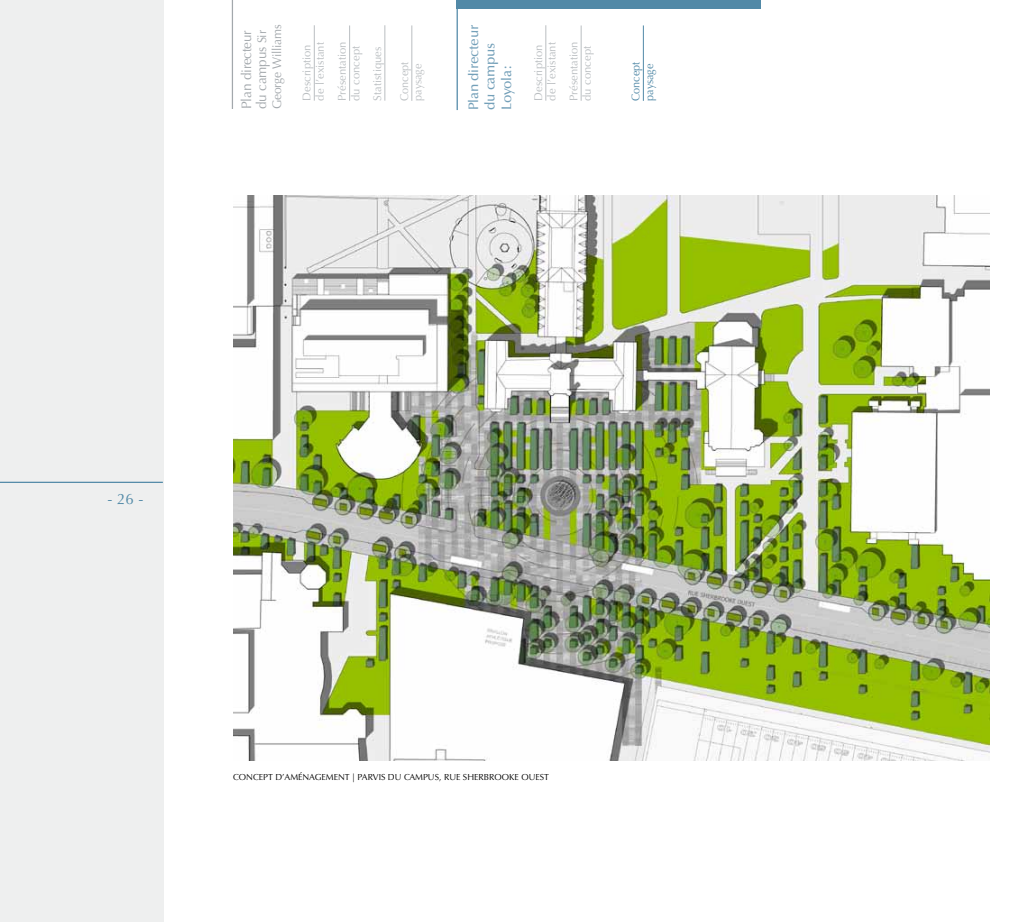
<style>
.page{position:relative;width:1025px;height:922px;background:#fff}
.page>*{position:absolute;margin:0;border:0;box-sizing:border-box;transform-origin:0 0}
.t1{font:15px "Optima LT Std";color:#5189a7}
.t2{font:500 13.75px/16.5px "Optima LT Std";letter-spacing:-.02em;color:#74a0b9}
.t3{font:13.75px/15px "Optima LT Std";letter-spacing:-.02em;color:#a3a8ac}
.t4{font:12.5px "Optima LT Std";letter-spacing:-.02em;color:#a3a8ac;scale:.96 1}
.t5{font:11.25px/13.5px "Optima LT Std";color:#babec1}
.t6{font:11.25px/13.5px "Optima LT Std";letter-spacing:-.01em;color:#5189a7}
.t7{font:8.75px "Optima LT Std";color:#000}
.s1{font-size:12.5px}
</style>
<div class="page">
<div style="left:0;top:0;width:164px;height:921px;background:#eeefef"></div>
<hr style="left:0;top:481px;width:163px;height:2px;background:#5189a7">
<hr style="left:232px;top:0;width:1px;height:109px;background:#a3a8ac">
<hr style="left:314px;top:25px;width:1px;height:76px;background:#babec1">
<hr style="left:349px;top:25px;width:1px;height:76px;background:#babec1">
<hr style="left:384px;top:25px;width:1px;height:76px;background:#babec1">
<hr style="left:411px;top:25px;width:1px;height:76px;background:#babec1">
<hr style="left:456px;top:0;width:1px;height:110px;background:#5189a7">
<div style="left:456px;top:0;width:304px;height:8px;background:#5189a7"></div>
<hr style="left:580px;top:25px;width:1px;height:76px;background:#babec1">
<hr style="left:642px;top:25px;width:1px;height:76px;background:#5189a7">
<hr style="left:545px;top:25px;width:1px;height:76px;background:#babec1">
<img style="left:233px;top:196px;width:756px;height:564px">
<p class="t3" style="left:239px;top:109px;width:80px;rotate:-90deg">Plan directeur du campus <span class="s1">Sir</span></p>
<p class="t4" style="left:269px;top:109px;width:89px;rotate:-90deg">George Williams</p>
<p class="t5" style="left:300px;top:101px;width:60px;rotate:-90deg">Description de l’existant</p>
<p class="t5" style="left:335px;top:101px;width:61px;rotate:-90deg">Présentation du concept</p>
<p class="t5" style="left:370px;top:101px;width:55px;rotate:-90deg">Statistiques</p>
<p class="t5" style="left:397px;top:101px;width:40px;rotate:-90deg">Concept paysage</p>
<p class="t2" style="left:465px;top:110px;width:87px;rotate:-90deg">Plan directeur du campus<br>Loyola:</p>
<p class="t5" style="left:531px;top:101px;width:60px;rotate:-90deg">Description de l’existant</p>
<p class="t5" style="left:566px;top:101px;width:61px;rotate:-90deg">Présentation du concept</p>
<p class="t6" style="left:629px;top:101px;width:40px;rotate:-90deg">Concept paysage</p>
<h1 class="t1" style="left:108px;top:489px;width:37px">- 26 -</h1>
<p class="t7" style="left:233px;top:772px;width:317px">CONCEPT D’AMÉNAGEMENT | PARVIS DU CAMPUS, RUE SHERBROOKE OUEST</p>
</div>
